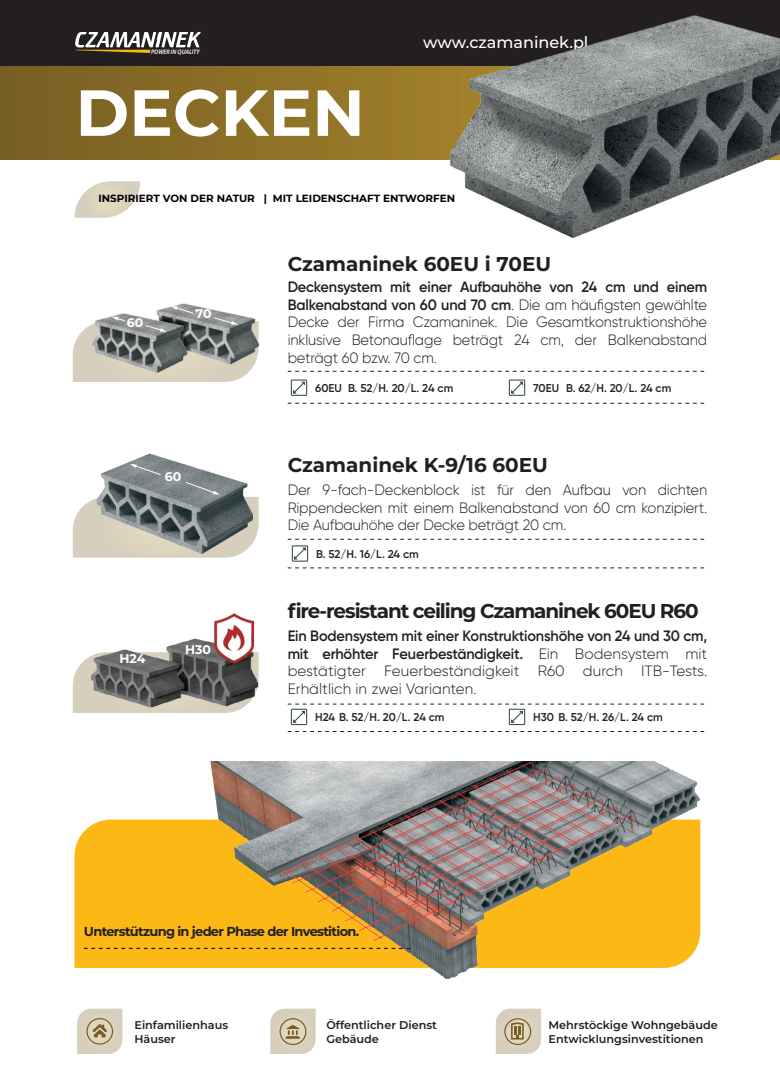
<style>
.page{position:relative;width:780px;height:1088px;background:#fff}
.page>*{position:absolute;margin:0;border:0;box-sizing:border-box;transform-origin:0 0}
.t1{font:700 65px "Montserrat";color:#fff}
.t2{font:700 20px "Montserrat";color:#231f20}
.t3{font:700 20px "Montserrat";letter-spacing:-.05em;color:#231f20}
.t4{font:500 16.12px "Montserrat";color:#fff}
.t5{font:300 15px/17.5px "Gilroy";letter-spacing:-.01em;color:#231f20;text-align:justify}
.t6{font:700 13px "Montserrat";letter-spacing:-.055em;color:#231f20}
.t7{font:700 12.5px "Montserrat";color:#fff}
.t8{font:600 11.38px "Gilroy";letter-spacing:-.01em;color:#231f20}
.t9{font:600 11.25px/13.5px "Montserrat";color:#231f20}
.t10{font:700 10.38px "Montserrat";color:#000001}
.t11{font:italic 600 semi-condensed 6.5px "Myriad Pro";color:#fff}
.s1{font-weight:600}
</style>
<div class="page">
<div style="left:74px;top:819px;width:97px;height:149px;background:#fcb814"></div>
<svg style="left:288px;top:403px;width:417px;height:1px"></svg>
<svg style="left:288px;top:371px;width:417px;height:1px"></svg>
<svg style="left:288px;top:568px;width:417px;height:1px"></svg>
<svg style="left:288px;top:731px;width:417px;height:1px"></svg>
<svg style="left:288px;top:539px;width:417px;height:23px"></svg>
<svg style="left:291px;top:379px;width:16px;height:17px"></svg>
<svg style="left:509px;top:379px;width:16px;height:17px"></svg>
<svg style="left:288px;top:704px;width:417px;height:21px"></svg>
<img style="left:171px;top:761px;width:529px;height:217px">
<svg style="left:73px;top:658px;width:15px;height:55px"></svg>
<svg style="left:0;top:65px;width:443px;height:95px"></svg>
<div style="left:0;top:0;width:780px;height:65px;background:#231f20"></div>
<svg style="left:74px;top:181px;width:66px;height:37px"></svg>
<svg style="left:495px;top:1008px;width:46px;height:46px"></svg>
<svg style="left:270px;top:1008px;width:45px;height:46px"></svg>
<svg style="left:77px;top:1008px;width:45px;height:46px"></svg>
<img style="left:443px;top:15px;width:337px;height:223px">
<img style="left:101px;top:453px;width:158px;height:76px">
<img style="left:88px;top:613px;width:171px;height:100px">
<svg style="left:84px;top:948px;width:329px;height:1px"></svg>
<svg style="left:75px;top:32px;width:126px;height:21px"></svg>
<svg style="left:73px;top:481px;width:185px;height:77px"></svg>
<svg style="left:130px;top:464px;width:31px;height:11px"></svg>
<svg style="left:73px;top:306px;width:185px;height:76px"></svg>
<p class="t11" style="left:151px;top:48px;width:50px">POWER IN QUALITY</p>
<h1 class="t1" style="left:75px;top:66px;width:291px">DECKEN</h1>
<p class="t4" style="left:423px;top:31px;width:167px">www.czamaninek.pl</p>
<p class="t10" style="left:98px;top:191px;width:358px">INSPIRIERT VON DER NATUR | MIT LEIDENSCHAFT ENTWORFEN</p>
<p class="t7" style="left:127px;top:313px;width:18px">60</p>
<p class="t7" style="left:195px;top:305px;width:17px">70</p>
<p class="t7" style="left:165px;top:468px;width:18px">60</p>
<p class="t7" style="left:119px;top:649px;width:27px">H24</p>
<p class="t7" style="left:185px;top:640px;width:27px">H30</p>
<h2 class="t2" style="left:288px;top:249px;width:265px">Czamaninek 60EU i 70EU</h2>
<p class="t5" style="left:288px;top:278px;width:421px"><span class="s1">Deckensystem mit einer Aufbauhöhe von 24 cm und einem Balkenabstand von 60 und 70 cm</span>. Die am häufigsten gewählte Decke der Firma Czamaninek. Die Gesamtkonstruktionshöhe inklusive Betonauflage beträgt 24 cm, der Balkenabstand beträgt 60 bzw. 70 cm.</p>
<p class="t8" style="left:315px;top:381px;width:140px">60EU B. 52/H. 20/L. 24 cm</p>
<p class="t8" style="left:533px;top:381px;width:140px">70EU B. 62/H. 20/L. 24 cm</p>
<h2 class="t2" style="left:288px;top:450px;width:262px">Czamaninek K-9/16 60EU</h2>
<p class="t5" style="left:288px;top:481px;width:421px">Der 9-fach-Deckenblock ist für den Aufbau von dichten Rippendecken mit einem Balkenabstand von 60 cm konzipiert.<br>Die Aufbauhöhe der Decke beträgt 20 cm.</p>
<p class="t8" style="left:316px;top:546px;width:104px">B. 52/H. 16/L. 24 cm</p>
<h2 class="t3" style="left:288px;top:596px;width:412px">fire-resistant ceiling Czamaninek 60EU R60</h2>
<p class="t5" style="left:288px;top:627px;width:421px"><span class="s1">Ein Bodensystem mit einer Konstruktionshöhe von 24 und 30 cm, mit erhöhter Feuerbeständigkeit.</span> Ein Bodensystem mit bestätigter Feuerbeständigkeit R60 durch ITB-Tests.<br>Erhältlich in zwei Varianten.</p>
<p class="t8" style="left:315px;top:710px;width:131px">H24 B. 52/H. 20/L. 24 cm</p>
<p class="t8" style="left:533px;top:710px;width:131px">H30 B. 52/H. 26/L. 24 cm</p>
<p class="t6" style="left:84px;top:922px;width:277px">Unterstützung in jeder Phase der Investition.</p>
<p class="t9" style="left:134px;top:1018px;width:95px">Einfamilienhaus<br>Häuser</p>
<p class="t9" style="left:326px;top:1018px;width:112px">Öffentlicher Dienst<br>Gebäude</p>
<p class="t9" style="left:548px;top:1018px;width:171px">Mehrstöckige Wohngebäude<br>Entwicklungsinvestitionen</p>
</div>
